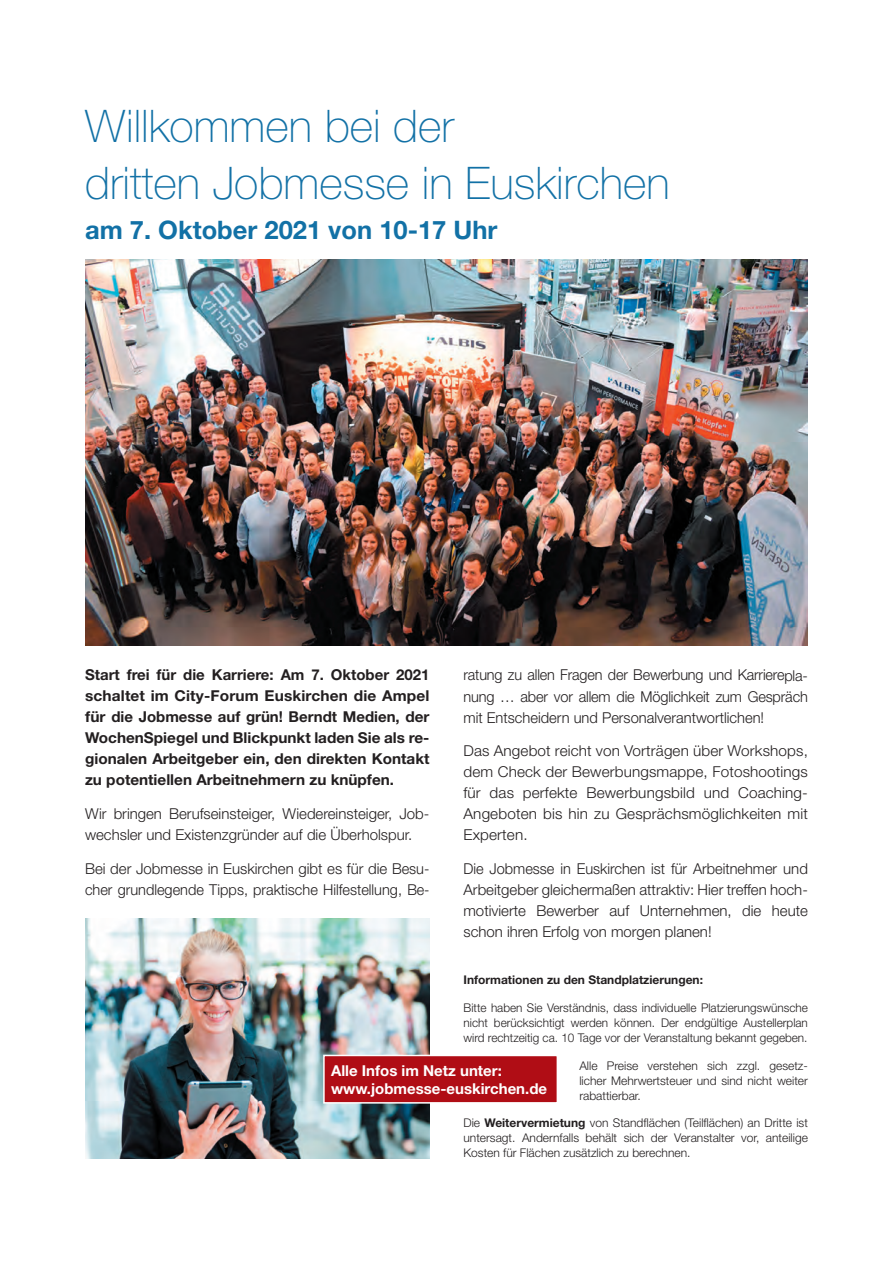
<style>
.page{position:relative;width:893px;height:1263px;background:#fff}
.page>*{position:absolute;margin:0;border:0;box-sizing:border-box;transform-origin:0 0}
.t1{font:100 45px/57px "Helvetica Neue";color:#1271a6}
.t2{font:700 25.5px "Helvetica Neue";color:#1271a6}
.t3{font:300 15px/21px "Helvetica Neue";color:#231f20}
.t4{font:700 15px/21px "Helvetica Neue";color:#231f20;text-align:justify}
.t5{font:300 15px/21px "Helvetica Neue";color:#231f20;text-align:justify;scale:.96 1}
.t6{font:700 15px/17.7px "Helvetica Neue";color:#fff}
.t7{font:300 12px/15px "Helvetica Neue";color:#231f20;text-align:justify}
.t8{font:700 12px "Helvetica Neue";color:#231f20}
.s1{font-weight:700}
</style>
<div class="page">
<img style="left:85px;top:259px;width:723px;height:386px">
<img style="left:85px;top:918px;width:344px;height:241px">
<svg style="left:322px;top:1054px;width:235px;height:50px;background:#b52229"></svg>
<h1 class="t1" style="left:85px;top:97px;width:586px">Willkommen bei der<br>dritten Jobmesse in Euskirchen</h1>
<h2 class="t2" style="left:85px;top:214px;width:414px">am 7. Oktober 2021 von 10-17 Uhr</h2>
<p class="t4" style="left:85px;top:664px;width:346px">Start frei für die Karriere: Am 7. Oktober 2021 schaltet im City-Forum Euskirchen die Ampel für die Jobmesse auf grün! Berndt Medien, der WochenSpiegel und Blickpunkt laden Sie als re&shy;gionalen Arbeitgeber ein, den direkten Kontakt zu potentiellen Arbeitnehmern zu knüpfen.</p>
<p class="t3" style="left:85px;top:803px;width:346px">Wir bringen Berufseinsteiger, Wiedereinsteiger, Job&shy;wechsler und Existenzgründer auf die Überholspur.</p>
<p class="t3" style="left:85px;top:858px;width:346px">Bei der Jobmesse in Euskirchen gibt es für die Besu&shy;cher grundlegende Tipps, praktische Hilfestellung, Be-</p>
<p class="t5" style="left:463px;top:664px;width:360px">ratung zu allen Fragen der Bewerbung und Karrierepla&shy;nung … aber vor allem die Möglichkeit zum Gespräch mit Entscheidern und Personalverantwortlichen!</p>
<p class="t3" style="left:463px;top:740px;width:346px;text-align:justify">Das Angebot reicht von Vorträgen über Workshops, dem Check der Bewerbungsmappe, Fotoshootings für das perfekte Bewerbungsbild und Coaching-Angeboten bis hin zu Gesprächsmöglichkeiten mit Experten.</p>
<p class="t3" style="left:463px;top:858px;width:346px;text-align:justify">Die Jobmesse in Euskirchen ist für Arbeitnehmer und Arbeitgeber gleichermaßen attraktiv: Hier treffen hoch&shy;motivierte Bewerber auf Unternehmen, die heute schon ihren Erfolg von morgen planen!</p>
<p class="t8" style="left:463px;top:972px;width:241px">Informationen zu den Standplatzierungen:</p>
<p class="t7" style="left:463px;top:1000px;width:346px">Bitte haben Sie Verständnis, dass individuelle Platzierungswünsche nicht berücksichtigt werden können. Der endgültige Austellerplan wird rechtzeitig ca. 10 Tage vor der Veranstaltung bekannt gegeben.</p>
<p class="t7" style="left:579px;top:1057px;width:230px">Alle Preise verstehen sich zzgl. gesetz&shy;licher Mehrwertsteuer und sind nicht weiter rabattierbar.</p>
<p class="t7" style="left:463px;top:1115px;width:346px">Die <span class="s1">Weitervermietung</span> von Standflächen (Teilflächen) an Dritte ist untersagt. Andernfalls behält sich der Veranstalter vor, anteilige Kosten für Flächen zusätzlich zu berechnen.</p>
<p class="t6" style="left:331px;top:1061px;width:218px">Alle Infos im Netz unter: www.jobmesse-euskirchen.de</p>
</div>
